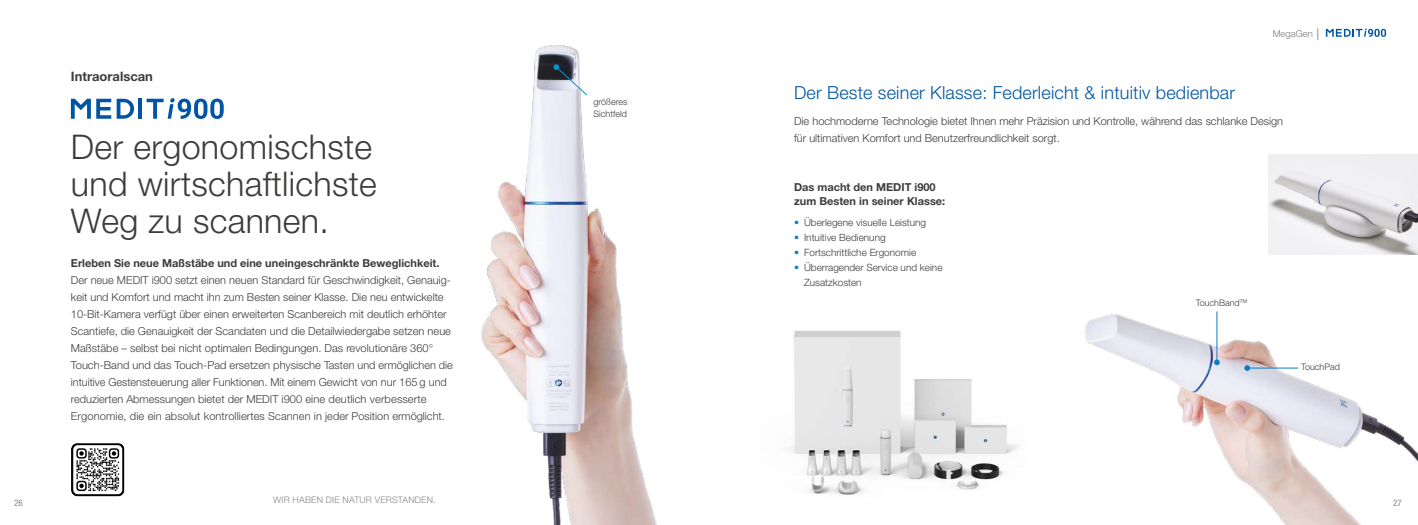
<style>
.page{position:relative;width:1418px;height:525px;background:#fff}
.page>*{position:absolute;margin:0;border:0;box-sizing:border-box;transform-origin:0 0}
.t1{font:300 34px/37px "Helvetica Neue LT Std";letter-spacing:.01em;color:#3c3c3b}
.t2{font:300 18px "Helvetica Neue LT Std";letter-spacing:.01em;color:#0056a4}
.t3{font:700 13px "Helvetica Neue LT Std";color:#3c3c3b}
.t4{font:300 11px/17px "Helvetica Neue LT Std";color:#3c3c3b}
.t5{font:700 11px/14px "Helvetica Neue LT Std";color:#3c3c3b}
.t6{font:300 10px/15px "Helvetica Neue LT Std";color:#3c3c3b}
.t7{font:300 9.5px "Helvetica Neue LT Std";color:#7c7b7b}
.t8{font:300 9px/12px "Helvetica Neue LT Std";color:#3c3c3b}
.t9{font:300 9px "Helvetica Neue LT Std";letter-spacing:.02em;color:#878787}
.t10{font:condensed 9px "Helvetica Neue LT Std";color:#878787}
.s1{font-stretch:condensed;font-size:16px}
.s2{color:#0e7abf}
</style>
<div class="page">
<img style="left:790px;top:330px;width:229px;height:165px">
<img style="left:481px;top:45px;width:175px;height:479px">
<svg style="left:117px;top:99px;width:17px;height:20px"></svg>
<hr style="left:138px;top:99px;width:4px;height:20px;background:#0056a4">
<svg style="left:71px;top:99px;width:40px;height:20px"></svg>
<svg style="left:147px;top:98px;width:77px;height:21px"></svg>
<img style="left:1268px;top:155px;width:149px;height:99px">
<svg style="left:1325px;top:29px;width:60px;height:8px"></svg>
<img style="left:1085px;top:311px;width:332px;height:213px">
<svg style="left:1244px;top:365px;width:6px;height:5px"></svg>
<hr style="left:1247px;top:367px;width:51px;height:1px;background:#0e7abf">
<svg style="left:1214px;top:359px;width:5px;height:6px"></svg>
<hr style="left:1216px;top:311px;width:1px;height:51px;background:#0e7abf">
<svg style="left:553px;top:64px;width:34px;height:32px"></svg>
<svg style="left:71px;top:443px;width:53px;height:53px"></svg>
<p class="t3" style="left:71px;top:68px;width:84px">Intraoralscan</p>
<h1 class="t1" style="left:71px;top:127px;width:307px">Der ergonomischste und wirtschaftlichste<br>Weg zu scannen.</h1>
<p class="t5" style="left:71px;top:256px;width:370px">Erleben Sie neue Maßstäbe und eine uneingeschränkte Beweglichkeit.</p>
<p class="t4" style="left:71px;top:271px;width:383px">Der neue MEDIT i900 setzt einen neuen Standard für Geschwindigkeit, Genauig&shy;keit und Komfort und macht ihn zum Besten seiner Klasse. Die neu entwickelte 10-Bit-Kamera verfügt über einen erweiterten Scanbereich mit deutlich erhöhter Scantiefe, die Genauigkeit der Scandaten und die Detailwiedergabe setzen neue Maßstäbe – selbst bei nicht optimalen Bedingungen. Das revolutionäre 360° Touch-Band und das Touch-Pad ersetzen physische Tasten und ermöglichen die intuitive Gestensteuerung aller Funktionen. Mit einem Gewicht von nur 165 g und reduzierten Abmessungen bietet der MEDIT i900 eine deutlich verbesserte Ergonomie, die ein absolut kontrolliertes Scannen in jeder Position ermöglicht.</p>
<p class="t8" style="left:593px;top:95px;width:35px">größeres<br>Sichtfeld</p>
<p class="t7" style="left:1272px;top:28px;width:49px">MegaGen <span class="s1">|</span></p>
<h2 class="t2" style="left:794px;top:82px;width:442px">Der Beste seiner Klasse: Federleicht &amp; intuitiv bedienbar</h2>
<p class="t4" style="left:794px;top:112px;width:490px">Die hochmoderne Technologie bietet Ihnen mehr Präzision und Kontrolle, während das schlanke Design für ultimativen Komfort und Benutzerfreundlichkeit sorgt.</p>
<p class="t5" style="left:794px;top:180px;width:153px">Das macht den MEDIT i900 zum Besten in seiner Klasse:</p>
<p class="t6" style="left:794px;top:214px;width:134px"><span class="s2">•</span> Überlegene visuelle Leistung</p>
<p class="t6" style="left:794px;top:229px;width:93px"><span class="s2">•</span> Intuitive Bedienung</p>
<p class="t6" style="left:794px;top:244px;width:124px"><span class="s2">•</span> Fortschrittliche Ergonomie</p>
<p class="t6" style="left:804px;top:259px;width:140px;text-indent:-10px"><span class="s2">•</span> Überragender Service und keine<br>Zusatzkosten</p>
<p class="t8" style="left:1195px;top:296px;width:53px">TouchBand<sup>TM</sup></p>
<p class="t8" style="left:1301px;top:360px;width:40px">TouchPad</p>
<p class="t10" style="left:14px;top:497px;width:10px">26</p>
<p class="t9" style="left:273px;top:494px;width:164px">WIR HABEN DIE NATUR VERSTANDEN.</p>
<p class="t10" style="left:1393px;top:497px;width:10px">27</p>
</div>
